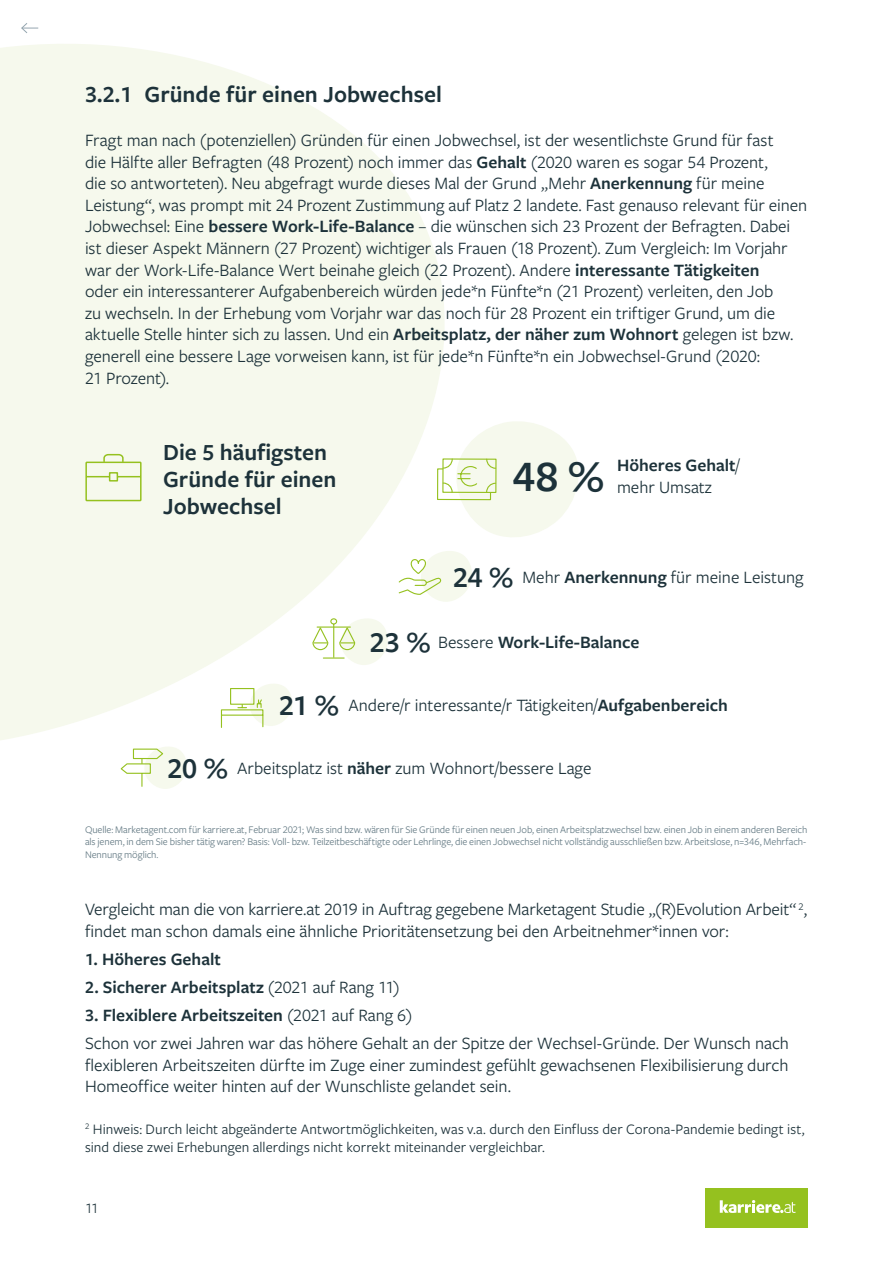
<style>
.page{position:relative;width:893px;height:1263px;background:#fff}
.page>*{position:absolute;margin:0;border:0;box-sizing:border-box;transform-origin:0 0}
.t1{font:600 45px "Freight Sans Pro K";color:#1d323a}
.t2{font:600 24px/27px "Freight Sans Pro K";color:#1d323a}
.t3{font:18px/21.6px "Freight Sans Pro K";letter-spacing:-.005em;color:#1d323a}
.t4{font:600 18px "Freight Sans Pro K";color:#1d323a}
.t5{font:15px/18px "Freight Sans Pro K";letter-spacing:.005em;color:#1d323a}
.t6{font:10.5px/12.6px "Freight Sans Pro K";letter-spacing:-.01em;color:#647a84;text-align:justify}
.s1{font-weight:600}
.s2{font-weight:400}
.s3{font-weight:600;font-size:30px}
.s4{font-size:30px}
</style>
<div class="page">
<div style="left:706px;top:1188px;width:102px;height:39px;background:#95c11f"></div>
<svg style="left:720px;top:1200px;width:75px;height:13px"></svg>
<svg style="left:0;top:23px;width:445px;height:717px;fill:#f6f9ed"></svg>
<svg style="left:436px;top:418px;width:143px;height:125px"></svg>
<svg style="left:398px;top:549px;width:74px;height:53px"></svg>
<svg style="left:220px;top:682px;width:74px;height:46px"></svg>
<svg style="left:312px;top:617px;width:78px;height:48px"></svg>
<hr style="left:323px;top:657px;width:21px;height:2px;background:#95c11f">
<svg style="left:120px;top:747px;width:67px;height:42px"></svg>
<svg style="left:85px;top:453px;width:57px;height:49px;background:#e6f0cc"></svg>
<h2 class="t2" style="left:85px;top:80px;width:358px">3.2.1 Gründe für einen Jobwechsel</h2>
<p class="t3" style="left:85px;top:129px;width:724px">Fragt man nach (potenziellen) Gründen für einen Jobwechsel, ist der wesentlichste Grund für fast<br>die Hälfte aller Befragten (48 Prozent) noch immer das <span class="s1">Gehalt</span> (2020 waren es sogar 54 Prozent,<br>die so antworteten). Neu abgefragt wurde dieses Mal der Grund „Mehr <span class="s1">Anerkennung</span> für meine Leistung“, was prompt mit 24 Prozent Zustimmung auf Platz 2 landete. Fast genauso relevant für einen Jobwechsel: Eine <span class="s1">bessere Work-Life-Balance</span> – die wünschen sich 23 Prozent der Befragten. Dabei ist dieser Aspekt Männern (27 Prozent) wichtiger als Frauen (18 Prozent). Zum Vergleich: Im Vorjahr war der Work-Life-Balance Wert beinahe gleich (22 Prozent). Andere <span class="s1">interessante Tätigkeiten<br></span>oder ein interessanterer Aufgabenbereich würden jede*n Fünfte*n (21 Prozent) verleiten, den Job<br>zu wechseln. In der Erhebung vom Vorjahr war das noch für 28 Prozent ein triftiger Grund, um die aktuelle Stelle hinter sich zu lassen. Und ein <span class="s1">Arbeitsplatz, der näher zum Wohnort</span> gelegen ist bzw. generell eine bessere Lage vorweisen kann, ist für jede*n Fünfte*n ein Jobwechsel-Grund (2020:<br>21 Prozent).</p>
<h2 class="t2" style="left:163px;top:438px;width:175px">Die 5 häufigsten<br>Gründe für einen<br>Jobwechsel</h2>
<h1 class="t1" style="left:513px;top:446px;width:93px">48 %</h1>
<p class="t4" style="left:617px;top:453px;width:124px">Höheres Gehalt<span class="s2">/</span></p>
<p class="t3" style="left:617px;top:475px;width:96px">mehr Umsatz</p>
<p class="t3" style="left:453px;top:565px;width:352px"><span class="s3">24 %</span> Mehr <span class="s1">Anerkennung</span> für meine Leistung</p>
<p class="t4" style="left:370px;top:630px;width:271px"><span class="s4">23 %</span> <span class="s2">Bessere</span> Work-Life-Balance</p>
<p class="t3" style="left:279px;top:694px;width:450px"><span class="s3">21 %</span> Andere/r interessante/r Tätigkeiten/<span class="s1">Aufgabenbereich</span></p>
<p class="t3" style="left:167px;top:757px;width:426px"><span class="s3">20 %</span> Arbeitsplatz ist <span class="s1">näher</span> zum Wohnort/bessere Lage</p>
<p class="t6" style="left:85px;top:822px;width:724px">Quelle: Marketagent.com für karriere.at, Februar 2021; Was sind bzw. wären für Sie Gründe für einen neuen Job, einen Arbeitsplatzwechsel bzw. einen Job in einem anderen Bereich als jenem, in dem Sie bisher tätig waren? Basis: Voll- bzw. Teilzeitbeschäftigte oder Lehrlinge, die einen Jobwechsel nicht vollständig ausschließen bzw. Arbeitslose, n=346, Mehrfach-Nennung möglich.</p>
<p class="t3" style="left:85px;top:898px;width:724px">Vergleicht man die von karriere.at 2019 in Auftrag gegebene Marketagent Studie „(R)Evolution Arbeit“ <sup>2</sup>, findet man schon damals eine ähnliche Prioritätensetzung bei den Arbeitnehmer*innen vor:</p>
<p class="t4" style="left:85px;top:947px;width:137px">1. Höheres Gehalt</p>
<p class="t4" style="left:85px;top:975px;width:316px">2. Sicherer Arbeitsplatz <span class="s2">(2021 auf Rang 11)</span></p>
<p class="t3" style="left:85px;top:1000px;width:705px;line-height:27.9px"><span class="s1">3. Flexiblere Arbeitszeiten</span> (2021 auf Rang 6)<br>Schon vor zwei Jahren war das höhere Gehalt an der Spitze der Wechsel-Gründe. Der Wunsch nach</p>
<p class="t3" style="left:85px;top:1053px;width:705px">flexibleren Arbeitszeiten dürfte im Zuge einer zumindest gefühlt gewachsenen Flexibilisierung durch<br>Homeoffice weiter hinten auf der Wunschliste gelandet sein.</p>
<p class="t5" style="left:85px;top:1120px;width:721px"><sup>2</sup> Hinweis: Durch leicht abgeänderte Antwortmöglichkeiten, was v.a. durch den Einfluss der Corona-Pandemie bedingt ist, sind diese zwei Erhebungen allerdings nicht korrekt miteinander vergleichbar.</p>
<p class="t5" style="left:85px;top:1198px;width:15px">11</p>
</div>
